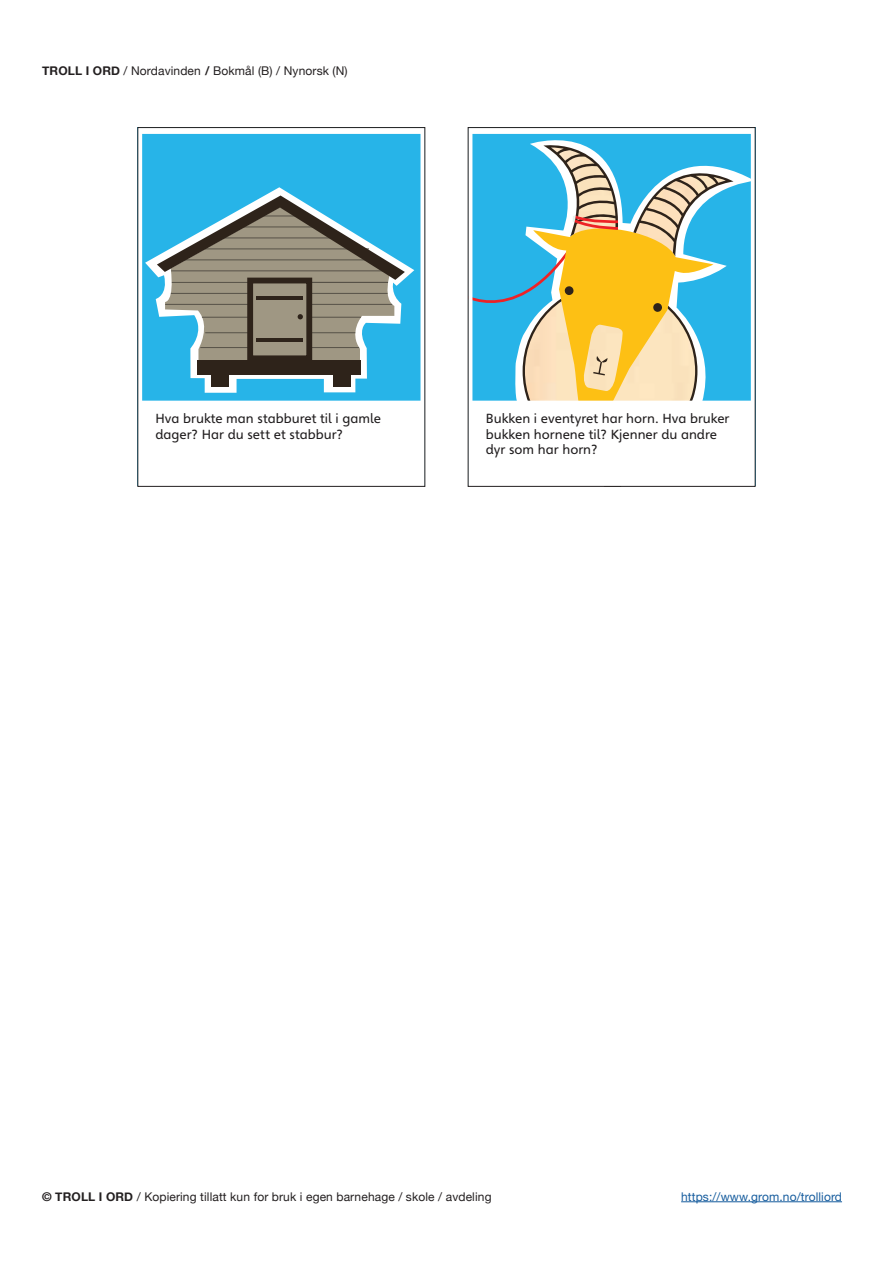
<style>
.page{position:relative;width:893px;height:1263px;background:#fff}
.page>*{position:absolute;margin:0;border:0;box-sizing:border-box;transform-origin:0 0}
.t1{font:12.9px/15.5px "Heinemann Special";color:#201d1e}
.t2{font:12px "Helvetica Neue";letter-spacing:.01em;color:#231f20}
.t3{font:12px "Helvetica Neue";letter-spacing:.01em;color:#175d9e}
.s1{font-weight:700}
</style>
<div class="page">
<hr style="left:681px;top:1201px;width:161px;height:1px;background:#175d9e">
<svg style="left:142px;top:133px;width:279px;height:268px;background:#59a1b6"></svg>
<div style="left:137px;top:127px;width:288px;height:360px;border:1px solid #231f20"></div>
<svg style="left:472px;top:133px;width:279px;height:268px;background:#8cc0b4"></svg>
<div style="left:468px;top:127px;width:287px;height:360px;border:1px solid #231f20"></div>
<p class="t2" style="left:42px;top:63px;width:307px"><span class="s1">TROLL I ORD</span> / Nordavinden <span class="s1">/</span> Bokmål (B) / Nynorsk (N)</p>
<p class="t1" style="left:156px;top:411px;width:227px">Hva brukte man stabburet til i gamle dager? Har du sett et stabbur?</p>
<p class="t1" style="left:486px;top:411px;width:245px">Bukken i eventyret har horn. Hva bruker bukken hornene til? Kjenner du andre dyr som har horn?</p>
<p class="t2" style="left:42px;top:1188px;width:451px"><span class="s1">© TROLL I ORD</span> / Kopiering tillatt kun for bruk i egen barnehage / skole / avdeling</p>
<p class="t3" style="left:681px;top:1188px;width:162px">https://www.grom.no/trolliord</p>
</div>
